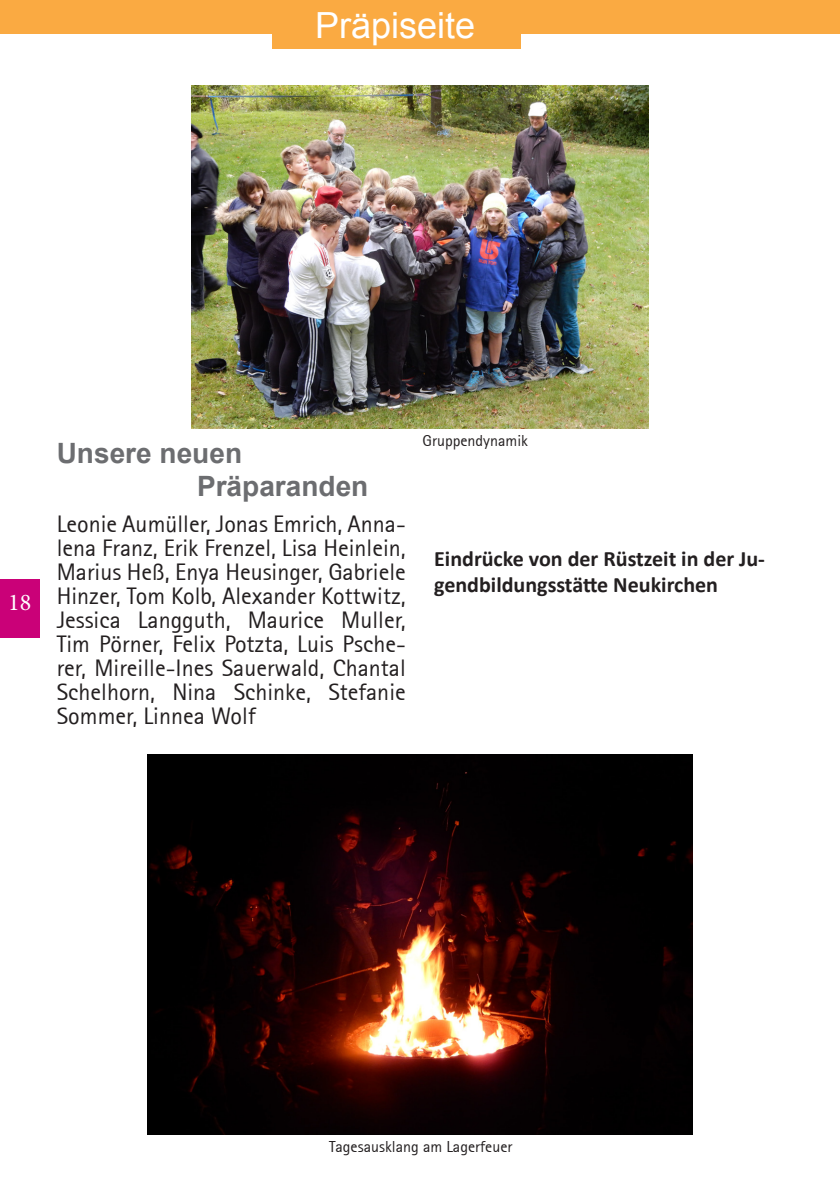
<style>
.page{position:relative;width:840px;height:1191px;background:#fff}
.page>*{position:absolute;margin:0;border:0;box-sizing:border-box;transform-origin:0 0}
.t1{font:36px "Arial";color:#fff}
.t2{font:700 28px/33.6px "Arial";color:#6c6d70}
.t3{font:24px/24px "Rotis Sans Serif 55";color:#231f20;text-align:justify}
.t4{font:24px "Minion Pro";color:#fff}
.t5{font:700 22px/25.2px "Calibri";color:#231f20}
.t6{font:16px "Rotis Sans Serif 55";color:#231f20}
</style>
<div class="page">
<div style="left:0;top:0;width:839px;height:33px;background:#faaa42"></div>
<div style="left:272px;top:0;width:249px;height:49px;background:#faaa42"></div>
<img style="left:191px;top:85px;width:457px;height:343px">
<img style="left:147px;top:754px;width:545px;height:380px">
<div style="left:0;top:579px;width:39px;height:59px;background:#ca0178"></div>
<h1 class="t1" style="left:315px;top:2px;width:162px">Präpiseite</h1>
<p class="t4" style="left:8px;top:586px;width:25px">18</p>
<p class="t2" style="left:197px;top:437px;width:173px;text-indent:-140px">Unsere neuen<br>Präparanden</p>
<p class="t3" style="left:57px;top:512px;width:350px">Leonie Aumüller, Jonas Emrich, Anna&shy;lena Franz, Erik Frenzel, Lisa Heinlein, Marius Heß, Enya Heusinger, Gabriele Hinzer, Tom Kolb, Alexander Kottwitz, Jessica Langguth, Maurice Muller, Tim Pörner, Felix Potzta, Luis Psche&shy;rer, Mireille-Ines Sauerwald, Chantal Schelhorn, Nina Schinke, Stefanie Sommer, Linnea Wolf</p>
<p class="t6" style="left:422px;top:431px;width:107px">Gruppendynamik</p>
<p class="t5" style="left:434px;top:546px;width:332px">Eindrücke von der Rüstzeit in der Ju&shy;gendbildungsstätte Neukirchen</p>
<p class="t6" style="left:329px;top:1137px;width:185px">Tagesausklang am Lagerfeuer</p>
</div>
